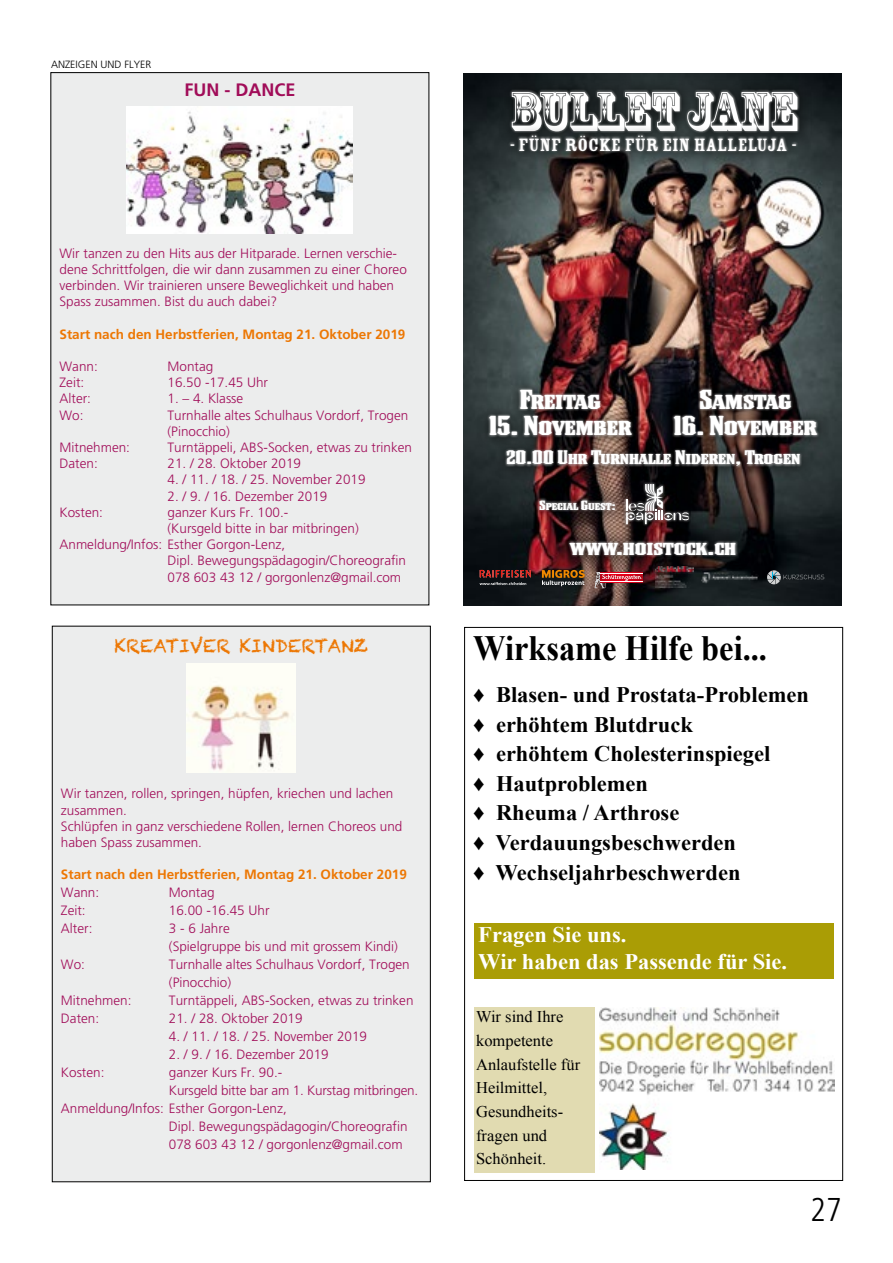
<style>
.page{position:relative;width:893px;height:1263px;background:#fff}
.page>*{position:absolute;margin:0;border:0;box-sizing:border-box;transform-origin:0 0}
.t1{font:51.9px "Rosewood Std";color:#fff}
.t2{font:700 35.55px "Times New Roman";color:#000;scale:.91 1}
.t3{font:300 condensed 33px "Frutiger";color:#000}
.t4{font:26.7px "Council OT";color:#fff;scale:1.67 1}
.t5{font:22.8px "Council OT";color:#fff;scale:1.67 1}
.t6{font:700 22.2px/29.5px "Times New Roman";color:#000}
.t7{font:700 22.2px/26.5px "Times New Roman";color:#fff}
.t8{font:19.5px "Rosewood Std Fill";color:#fff}
.t9{font:19.05px "Council OT";color:#fff;scale:1.67 1}
.t10{font:18px "Chalkduster";color:#ed7703}
.t11{font:700 18px "Frutiger";color:#a10d59}
.t12{font:16.2px/23.7px "Times New Roman";color:#000}
.t13{font:300 13.5px/16.2px "Frutiger";color:#a10d59}
.t14{font:700 13.5px "Frutiger";color:#ed7703}
.t15{font:13.05px "Council OT";color:#fff;scale:1.67 1}
.t16{font:300 10.5px "Frutiger";color:#000}
</style>
<div class="page">
<div style="left:52px;top:626px;width:378px;height:556px;background:#eceded"></div>
<div style="left:51px;top:73px;width:378px;height:532px;background:#eceded"></div>
<img style="left:127px;top:106px;width:226px;height:128px">
<img style="left:186px;top:663px;width:110px;height:110px">
<img style="left:463px;top:73px;width:379px;height:532px">
<svg style="left:527px;top:487px;width:86px;height:38px;background:#361e1e"></svg>
<div style="left:537px;top:497px;width:81px;height:15px;background:#fff;opacity:.75"></div>
<svg style="left:613px;top:480px;width:90px;height:49px"></svg>
<div style="left:623px;top:481px;width:68px;height:46px;background:#fff;opacity:.75"></div>
<svg style="left:626px;top:484px;width:63px;height:40px;background:#534e4f"></svg>
<svg style="left:767px;top:570px;width:57px;height:14px"></svg>
<svg style="left:494px;top:437px;width:320px;height:43px;background:#2d2424"></svg>
<div style="left:504px;top:448px;width:299px;height:21px;background:#fff;opacity:.75"></div>
<img style="left:477px;top:376px;width:168px;height:74px">
<div style="left:487px;top:387px;width:147px;height:50px;background:#fff;opacity:.75"></div>
<svg style="left:662px;top:376px;width:169px;height:74px;background:#2b2426"></svg>
<div style="left:671px;top:387px;width:149px;height:50px;background:#fff;opacity:.75"></div>
<svg style="left:558px;top:529px;width:192px;height:41px;background:#331d1d"></svg>
<div style="left:567px;top:540px;width:171px;height:18px;background:#fff;opacity:.75"></div>
<img style="left:655px;top:566px;width:38px;height:21px">
<div style="left:600px;top:573px;width:43px;height:9px;background:#b10817"></div>
<hr style="left:600px;top:573px;width:43px;height:1px;background:#fff">
<hr style="left:600px;top:581px;width:43px;height:1px;background:#fff">
<svg style="left:594px;top:572px;width:48px;height:16px"></svg>
<img style="left:701px;top:571px;width:58px;height:13px">
<svg style="left:542px;top:570px;width:43px;height:16px"></svg>
<svg style="left:480px;top:570px;width:51px;height:15px"></svg>
<div style="left:499px;top:79px;width:313px;height:67px;background:linear-gradient(to right,#1b2224,#1e2627)"></div>
<div style="left:509px;top:89px;width:291px;height:45px;background:#fff;opacity:.75"></div>
<svg style="left:499px;top:123px;width:310px;height:43px;background:#494f4f"></svg>
<div style="left:508px;top:132px;width:291px;height:21px;background:#fff;opacity:.75"></div>
<div style="left:474px;top:1007px;width:120px;height:165px;background:#e1dbb1"></div>
<div style="left:474px;top:923px;width:359px;height:56px;background:#aa9d05"></div>
<img style="left:600px;top:1007px;width:234px;height:162px">
<p class="t16" style="left:51px;top:59px;width:102px">ANZEIGEN UND FLYER</p>
<h3 class="t11" style="left:184px;top:79px;width:112px">FUN - DANCE</h3>
<p class="t13" style="left:60px;top:245px;width:349px">Wir tanzen zu den Hits aus der Hitparade. Lernen verschie&shy;dene Schrittfolgen, die wir dann zusammen zu einer Choreo verbinden. Wir trainieren unsere Beweglichkeit und haben Spass zusammen. Bist du auch dabei?</p>
<p class="t14" style="left:60px;top:326px;width:347px">Start nach den Herbstferien, Montag 21. Oktober 2019</p>
<p class="t13" style="left:60px;top:358px;width:40px">Wann:</p>
<p class="t13" style="left:168px;top:358px;width:47px">Montag</p>
<p class="t13" style="left:60px;top:375px;width:26px">Zeit:</p>
<p class="t13" style="left:168px;top:375px;width:102px">16.50 -17.45 Uhr</p>
<p class="t13" style="left:60px;top:391px;width:33px">Alter:</p>
<p class="t13" style="left:168px;top:391px;width:77px">1. – 4. Klasse</p>
<p class="t13" style="left:60px;top:407px;width:26px">Wo:</p>
<p class="t13" style="left:168px;top:407px;width:242px">Turnhalle altes Schulhaus Vordorf, Trogen (Pinocchio)</p>
<p class="t13" style="left:60px;top:439px;width:72px">Mitnehmen:</p>
<p class="t13" style="left:168px;top:439px;width:246px">Turntäppeli, ABS-Socken, etwas zu trinken</p>
<p class="t13" style="left:60px;top:456px;width:40px">Daten:</p>
<p class="t13" style="left:168px;top:456px;width:135px">21. / 28. Oktober 2019</p>
<p class="t13" style="left:168px;top:472px;width:200px">4. / 11. / 18. / 25. November 2019</p>
<p class="t13" style="left:168px;top:488px;width:161px">2. / 9. / 16. Dezember 2019</p>
<p class="t13" style="left:60px;top:504px;width:45px">Kosten:</p>
<p class="t13" style="left:168px;top:504px;width:122px">ganzer Kurs Fr. 100.-</p>
<p class="t13" style="left:168px;top:520px;width:193px">(Kursgeld bitte in bar mitbringen)</p>
<p class="t13" style="left:60px;top:537px;width:227px">Anmeldung/Infos: Esther Gorgon-Lenz,</p>
<p class="t13" style="left:168px;top:553px;width:240px">Dipl. Bewegungspädagogin/Choreografin</p>
<p class="t13" style="left:168px;top:569px;width:235px">078 603 43 12 / gorgonlenz@gmail.com</p>
<h3 class="t10" style="left:114px;top:636px;width:255px">KREATIVER KINDERTANZ</h3>
<p class="t13" style="left:61px;top:786px;width:343px">Wir tanzen, rollen, springen, hüpfen, kriechen und lachen zusammen.<br>Schlüpfen in ganz verschiedene Rollen, lernen Choreos und haben Spass zusammen.</p>
<p class="t14" style="left:61px;top:867px;width:347px">Start nach den Herbstferien, Montag 21. Oktober 2019</p>
<p class="t13" style="left:61px;top:885px;width:40px">Wann:</p>
<p class="t13" style="left:169px;top:885px;width:47px">Montag</p>
<p class="t13" style="left:61px;top:903px;width:26px">Zeit:</p>
<p class="t13" style="left:169px;top:903px;width:102px">16.00 -16.45 Uhr</p>
<p class="t13" style="left:61px;top:921px;width:33px">Alter:</p>
<p class="t13" style="left:169px;top:920px;width:230px;line-height:18px">3 - 6 Jahre<br>(Spielgruppe bis und mit grossem Kindi)</p>
<p class="t13" style="left:61px;top:957px;width:26px">Wo:</p>
<p class="t13" style="left:169px;top:956px;width:242px;line-height:18px">Turnhalle altes Schulhaus Vordorf, Trogen (Pinocchio)</p>
<p class="t13" style="left:61px;top:993px;width:72px">Mitnehmen:</p>
<p class="t13" style="left:169px;top:993px;width:246px">Turntäppeli, ABS-Socken, etwas zu trinken</p>
<p class="t13" style="left:61px;top:1011px;width:40px">Daten:</p>
<p class="t13" style="left:169px;top:1011px;width:135px">21. / 28. Oktober 2019</p>
<p class="t13" style="left:169px;top:1029px;width:200px">4. / 11. / 18. / 25. November 2019</p>
<p class="t13" style="left:169px;top:1047px;width:161px">2. / 9. / 16. Dezember 2019</p>
<p class="t13" style="left:61px;top:1065px;width:45px">Kosten:</p>
<p class="t13" style="left:169px;top:1065px;width:115px">ganzer Kurs Fr. 90.-</p>
<p class="t13" style="left:169px;top:1083px;width:251px">Kursgeld bitte bar am 1. Kurstag mitbringen.</p>
<p class="t13" style="left:61px;top:1101px;width:227px">Anmeldung/Infos: Esther Gorgon-Lenz,</p>
<p class="t13" style="left:169px;top:1119px;width:240px">Dipl. Bewegungspädagogin/Choreografin</p>
<p class="t13" style="left:169px;top:1137px;width:235px">078 603 43 12 / gorgonlenz@gmail.com</p>
<h1 class="t1" style="left:510px;top:81px;width:288px">BULLET JANE</h1>
<h3 class="t8" style="left:510px;top:134px;width:288px">- FÜNF RÖCKE FÜR EIN HALLELUJA -</h3>
<h3 class="t4" style="left:520px;top:386px;width:50px">Freitag</h3>
<h3 class="t4" style="left:489px;top:412px;width:87px">15. November</h3>
<h3 class="t4" style="left:699px;top:386px;width:57px">Samstag</h3>
<h3 class="t4" style="left:674px;top:412px;width:87px">16. November</h3>
<h3 class="t9" style="left:506px;top:448px;width:177px">20.00 Uhr Turnhalle Nideren, Trogen</h3>
<p class="t15" style="left:539px;top:498px;width:47px">Special Guest:</p>
<h3 class="t5" style="left:570px;top:535px;width:101px">www.hoistock.ch</h3>
<h2 class="t2" style="left:473px;top:623px;width:324px">Wirksame Hilfe bei...</h2>
<h3 class="t6" style="left:473px;top:679px;width:337px">♦ Blasen- und Prostata-Problemen ♦ erhöhtem Blutdruck<br>♦ erhöhtem Cholesterinspiegel<br>♦ Hautproblemen<br>♦ Rheuma / Arthrose<br>♦ Verdauungsbeschwerden<br>♦ Wechseljahrbeschwerden</h3>
<h3 class="t7" style="left:478px;top:921px;width:310px">Fragen Sie uns.<br>Wir haben das Passende für Sie.</h3>
<p class="t12" style="left:476px;top:1005px;width:106px">Wir sind Ihre kompetente<br>Anlaufstelle für<br>Heilmittel,<br>Gesundheits&shy;fragen und<br>Schönheit.</p>
<h3 class="t3" style="left:810px;top:1191px;width:33px">27</h3>
</div>
